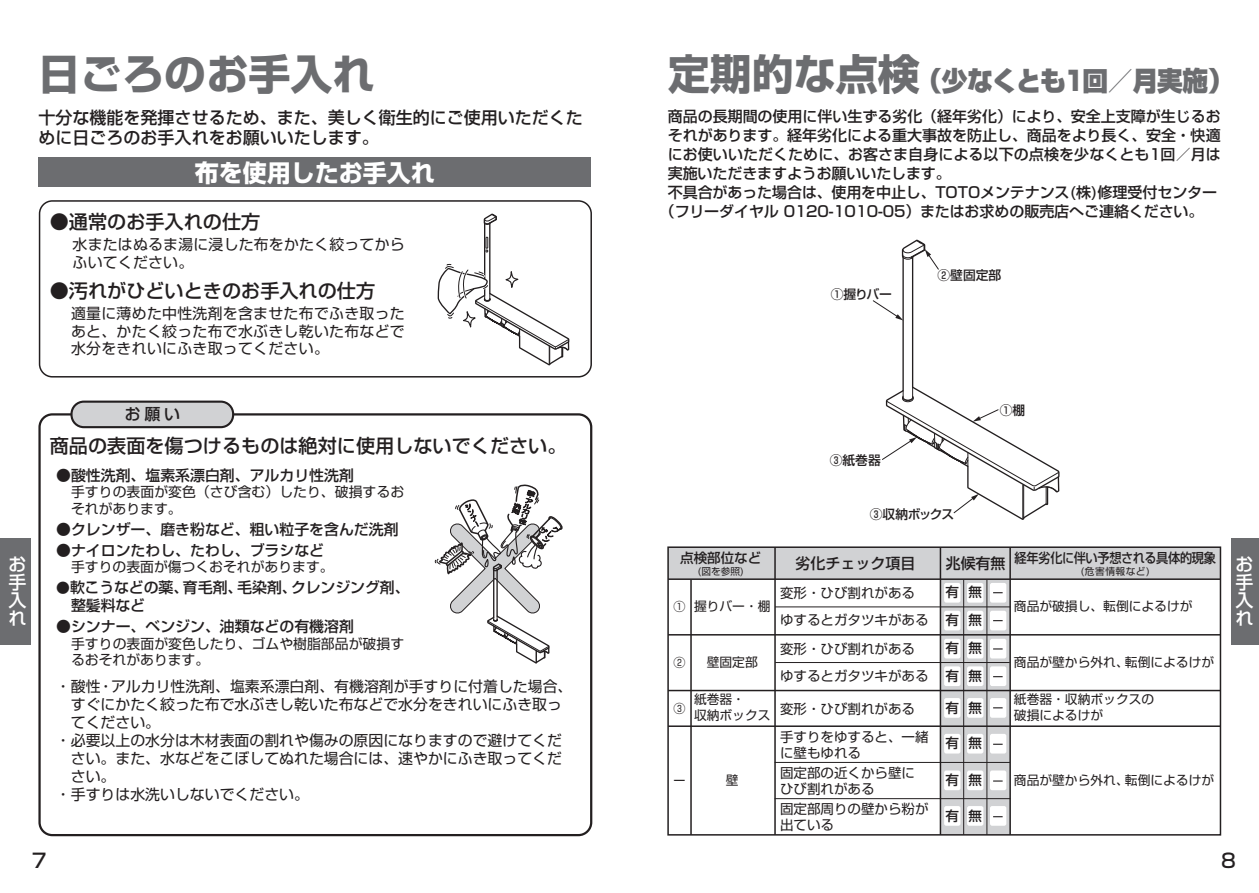
<style>
.page{position:relative;width:1259px;height:893px;background:#fff}
.page>*{position:absolute;margin:0;border:0;box-sizing:border-box;transform-origin:0 0}
.t1{font:700 42px "Shin Go Pro";color:#6c6d70}
.t2{font:900 27px "Shin Go Pro";letter-spacing:-.045em;color:#6c6d70;scale:.95 1}
.t3{font:700 24px "Shin Go Pro";color:#fff}
.t4{font:500 19.5px "Shin Go Pro";color:#231f20}
.t5{font:500 19.2px "Shin Go Pro";color:#231f20}
.t6{font:500 18px/18px "Shin Go Pro";color:#fff;text-align:justify}
.t7{font:500 16.95px/20.4px "Shin Go Pro";color:#231f20}
.t8{font:500 15.9px "Shin Go Pro";color:#231f20}
.t9{font:500 15px "Shin Go Pro";letter-spacing:-.005em;color:#231f20}
.t10{font:14.85px/17.9px "Shin Go Pro";color:#231f20}
.t11{font:500 14.85px/17.9px "Shin Go Pro";color:#231f20}
.t12{font:13.8px/16.6px "Shin Go Pro";letter-spacing:.005em;color:#231f20}
.t13{font:13.5px/16.2px "Shin Go Pro";color:#231f20}
.t14{font:500 13.5px/27.8px "Shin Go Pro";letter-spacing:-.02em;color:#231f20}
.t15{font:500 13.5px "Shin Go Pro";letter-spacing:-.02em;color:#231f20;scale:.9 1}
.t16{font:12.75px/15.3px "Shin Go Pro";color:#231f20}
.t17{font:500 12.75px "Shin Go Pro";color:#231f20}
.t18{font:500 12.75px "Shin Go Pro";letter-spacing:-.04em;color:#231f20}
.t19{font:12px "Shin Go Pro";color:#231f20}
.t20{font:9.75px "Shin Go Pro";letter-spacing:.05em;color:#231f20}
.s1{font-weight:400;font-size:13.8px}
.s2{font-weight:700;font-size:42px}
.s3{font-size:12px}
</style>
<div class="page">
<div style="left:1231px;top:538px;width:28px;height:106px;background:#6c6d70"></div>
<div style="left:668px;top:547px;width:552px;height:32px;background:#d1d2d4"></div>
<svg style="left:941px;top:612px;width:68px;height:221px;background:#cdced0"></svg>
<div style="left:667px;top:546px;width:554px;height:290px;border:2px solid #231f20"></div>
<hr style="left:774px;top:547px;width:2px;height:288px;background:#231f20">
<hr style="left:1009px;top:547px;width:2px;height:288px;background:#231f20">
<hr style="left:986px;top:580px;width:1px;height:255px;background:#231f20">
<hr style="left:963px;top:580px;width:1px;height:255px;background:#231f20">
<hr style="left:939px;top:547px;width:2px;height:288px;background:#231f20">
<hr style="left:774px;top:798px;width:236px;height:1px;background:#231f20">
<hr style="left:774px;top:762px;width:236px;height:1px;background:#231f20">
<hr style="left:668px;top:725px;width:552px;height:2px;background:#231f20">
<hr style="left:668px;top:690px;width:552px;height:1px;background:#231f20">
<hr style="left:775px;top:662px;width:234px;height:1px;background:#231f20">
<hr style="left:668px;top:634px;width:552px;height:2px;background:#231f20">
<hr style="left:775px;top:606px;width:235px;height:1px;background:#231f20">
<hr style="left:668px;top:578px;width:552px;height:2px;background:#231f20">
<div style="left:944px;top:611px;width:16px;height:19px;background:#fff;border-radius:2px"></div>
<div style="left:944px;top:639px;width:16px;height:19px;background:#fff;border-radius:2px"></div>
<div style="left:944px;top:666px;width:16px;height:20px;background:#fff;border-radius:2px"></div>
<div style="left:944px;top:734px;width:16px;height:19px;background:#fff;border-radius:2px"></div>
<div style="left:944px;top:770px;width:16px;height:20px;background:#fff;border-radius:2px"></div>
<div style="left:944px;top:806px;width:16px;height:20px;background:#fff;border-radius:2px"></div>
<div style="left:967px;top:611px;width:16px;height:19px;background:#fff;border-radius:2px"></div>
<div style="left:967px;top:639px;width:16px;height:19px;background:#fff;border-radius:2px"></div>
<div style="left:967px;top:666px;width:16px;height:20px;background:#fff;border-radius:2px"></div>
<div style="left:967px;top:734px;width:16px;height:19px;background:#fff;border-radius:2px"></div>
<div style="left:967px;top:770px;width:16px;height:20px;background:#fff;border-radius:2px"></div>
<div style="left:967px;top:806px;width:16px;height:20px;background:#fff;border-radius:2px"></div>
<div style="left:990px;top:611px;width:16px;height:19px;background:#fff;border-radius:2px"></div>
<div style="left:990px;top:639px;width:16px;height:19px;background:#fff;border-radius:2px"></div>
<div style="left:990px;top:666px;width:16px;height:20px;background:#fff;border-radius:2px"></div>
<div style="left:990px;top:734px;width:16px;height:19px;background:#fff;border-radius:2px"></div>
<div style="left:990px;top:770px;width:16px;height:20px;background:#fff;border-radius:2px"></div>
<div style="left:990px;top:806px;width:16px;height:20px;background:#fff;border-radius:2px"></div>
<svg style="left:993px;top:780px;width:9px;height:2px"></svg>
<div style="left:944px;top:698px;width:16px;height:20px;background:#fff;border-radius:2px"></div>
<div style="left:967px;top:698px;width:16px;height:20px;background:#fff;border-radius:2px"></div>
<div style="left:990px;top:698px;width:16px;height:20px;background:#fff;border-radius:2px"></div>
<hr style="left:690px;top:580px;width:2px;height:255px;background:#231f20">
<svg style="left:872px;top:240px;width:188px;height:372px"></svg>
<div style="left:0;top:538px;width:31px;height:106px;background:#6c6d70"></div>
<div style="left:38px;top:157px;width:553px;height:30px;background:#6c6d70"></div>
<svg style="left:438px;top:214px;width:132px;height:152px"></svg>
<svg style="left:435px;top:484px;width:128px;height:180px"></svg>
<div style="left:38px;top:413px;width:554px;height:423px;border:2px solid #231f20;border-radius:13px"></div>
<div style="left:71px;top:402px;width:162px;height:25px;background:#d1d2d4;border-radius:12px"></div>
<div style="left:70px;top:401px;width:164px;height:27px;border:2px solid #231f20;border-radius:12px"></div>
<div style="left:39px;top:200px;width:553px;height:178px;border:2px solid #231f20;border-radius:13px"></div>
<h1 class="t1" style="left:38px;top:41px;width:337px">日ごろのお手入れ</h1>
<p class="t7" style="left:39px;top:105px;width:546px">十分な機能を発揮させるため、また、美しく衛生的にご使用いただくために日ごろのお手入れをお願いいたします。</p>
<h3 class="t3" style="left:195px;top:153px;width:241px">布を使用したお手入れ</h3>
<p class="t5" style="left:50px;top:206px;width:212px">●通常のお手入れの仕方</p>
<p class="t10" style="left:73px;top:234px;width:334px">水またはぬるま湯に浸した布をかたく絞ってからふいてください。</p>
<p class="t5" style="left:50px;top:275px;width:327px">●汚れがひどいときのお手入れの仕方</p>
<p class="t10" style="left:71px;top:302px;width:335px;text-align:justify">適量に薄めた中性洗剤を含ませた布でふき取ったあと、かたく絞った布で水ぶきし乾いた布などで水分をきれいにふき取ってください。</p>
<p class="t8" style="left:125px;top:401px;width:57px">お願い</p>
<p class="t6" style="left:9px;top:553px;width:19px">お手入れ</p>
<p class="t5" style="left:50px;top:430px;width:518px">商品の表面を傷つけるものは絶対に使用しないでください。</p>
<p class="t11" style="left:56px;top:464px;width:299px">●酸性洗剤、塩素系漂白剤、アルカリ性洗剤</p>
<p class="t12" style="left:71px;top:482px;width:335px">手すりの表面が変色（さび含む）したり、破損するおそれがあります。</p>
<p class="t11" style="left:56px;top:518px;width:344px">●クレンザー、磨き粉など、粗い粒子を含んだ洗剤</p>
<p class="t11" style="left:56px;top:539px;width:269px">●ナイロンたわし、たわし、ブラシなど</p>
<p class="t12" style="left:71px;top:557px;width:264px">手すりの表面が傷つくおそれがあります。</p>
<p class="t11" style="left:71px;top:577px;width:340px;text-indent:-15px"><span class="s1">●</span>軟こうなどの薬、育毛剤、毛染剤、クレンジング剤、整髪料など</p>
<p class="t11" style="left:56px;top:616px;width:299px">●シンナー、ベンジン、油類などの有機溶剤</p>
<p class="t12" style="left:71px;top:634px;width:335px">手すりの表面が変色したり、ゴムや樹脂部品が破損するおそれがあります。</p>
<p class="t10" style="left:56px;top:676px;width:518px">・酸性・アルカリ性洗剤、塩素系漂白剤、有機溶剤が手すりに付着した場合、　すぐにかたく絞った布で水ぶきし乾いた布などで水分をきれいにふき取っ　てください。<br>・必要以上の水分は木材表面の割れや傷みの原因になりますので避けてくだ　さい。また、水などをこぼしてぬれた場合には、速やかにふき取ってくだ　さい。<br>・手すりは水洗いしないでください。</p>
<h3 class="t4" style="left:32px;top:844px;width:16px">7</h3>
<h2 class="t2" style="left:668px;top:59px;width:597px"><span class="s2">定期的な点検</span>（少なくとも1回／月実施）</h2>
<p class="t9" style="left:668px;top:104px;width:554px">商品の長期間の使用に伴い生ずる劣化（経年劣化）により、安全上支障が生じるお</p>
<p class="t9" style="left:668px;top:123px;width:554px">それがあります。経年劣化による重大事故を防止し、商品をより長く、安全・快適</p>
<p class="t9" style="left:667px;top:142px;width:554px">にお使いいただくために、お客さま自身による以下の点検を少なくとも1回／月は</p>
<p class="t9" style="left:668px;top:161px;width:285px">実施いただきますようお願いいたします。</p>
<p class="t9" style="left:668px;top:180px;width:551px">不具合があった場合は、使用を中止し、TOTOメンテナンス(株)修理受付センター</p>
<p class="t9" style="left:660px;top:199px;width:545px">（フリーダイヤル 0120-1010-05）またはお求めの販売店へご連絡ください。</p>
<p class="t17" style="left:830px;top:284px;width:63px">①握りバー</p>
<p class="t17" style="left:829px;top:450px;width:53px">③紙巻器</p>
<p class="t17" style="left:937px;top:265px;width:65px">②壁固定部</p>
<p class="t17" style="left:999px;top:399px;width:27px">①棚</p>
<p class="t18" style="left:870px;top:503px;width:86px">③収納ボックス</p>
<p class="t14" style="left:680px;top:542px;width:82px">点検部位など</p>
<p class="t20" style="left:698px;top:563px;width:48px">(図を参照)</p>
<p class="t16" style="left:673px;top:597px;width:98px"><span class="s3">①</span> 握りバー・棚</p>
<p class="t9" style="left:795px;top:551px;width:121px">劣化チェック項目</p>
<p class="t15" style="left:1014px;top:546px;width:226px">経年劣化に伴い予想される具体的現象</p>
<p class="t20" style="left:1081px;top:563px;width:70px">(危害情報など)</p>
<p class="t13" style="left:780px;top:578px;width:150px;line-height:27.2px">変形・ひび割れがあるゆするとガタツキがある</p>
<p class="t9" style="left:946px;top:551px;width:61px">兆候有無</p>
<p class="t14" style="left:945px;top:577px;width:38px">有 無有 無</p>
<p class="t16" style="left:1014px;top:597px;width:180px">商品が破損し、転倒によるけが</p>
<p class="t19" style="left:673px;top:652px;width:13px">②</p>
<p class="t16" style="left:707px;top:653px;width:52px">壁固定部</p>
<p class="t13" style="left:780px;top:633px;width:150px;line-height:27.2px">変形・ひび割れがあるゆするとガタツキがある</p>
<p class="t14" style="left:945px;top:633px;width:38px">有 無有 無</p>
<p class="t16" style="left:1014px;top:653px;width:202px">商品が壁から外れ、転倒によるけが</p>
<p class="t16" style="left:694px;top:690px;width:78px">紙巻器・<br>収納ボックス</p>
<p class="t19" style="left:673px;top:699px;width:13px">③</p>
<p class="t13" style="left:780px;top:699px;width:136px">変形・ひび割れがある</p>
<p class="t19" style="left:673px;top:770px;width:13px">ー</p>
<p class="t16" style="left:726px;top:771px;width:14px">壁</p>
<p class="t13" style="left:780px;top:727px;width:150px">手すりをゆすると、一緒に壁もゆれる</p>
<p class="t13" style="left:780px;top:763px;width:136px">固定部の近くから壁にひび割れがある</p>
<p class="t13" style="left:780px;top:799px;width:150px">固定部周りの壁から粉が出ている</p>
<p class="t14" style="left:945px;top:692px;width:38px">有 無</p>
<p class="t14" style="left:945px;top:728px;width:38px">有 無</p>
<p class="t14" style="left:945px;top:764px;width:38px">有 無</p>
<p class="t14" style="left:945px;top:800px;width:38px">有 無</p>
<p class="t16" style="left:1014px;top:690px;width:142px">紙巻器・収納ボックスの破損によるけが</p>
<p class="t16" style="left:1014px;top:771px;width:202px">商品が壁から外れ、転倒によるけが</p>
<p class="t6" style="left:1235px;top:553px;width:19px">お手入れ</p>
<h3 class="t4" style="left:1221px;top:844px;width:16px">8</h3>
</div>
